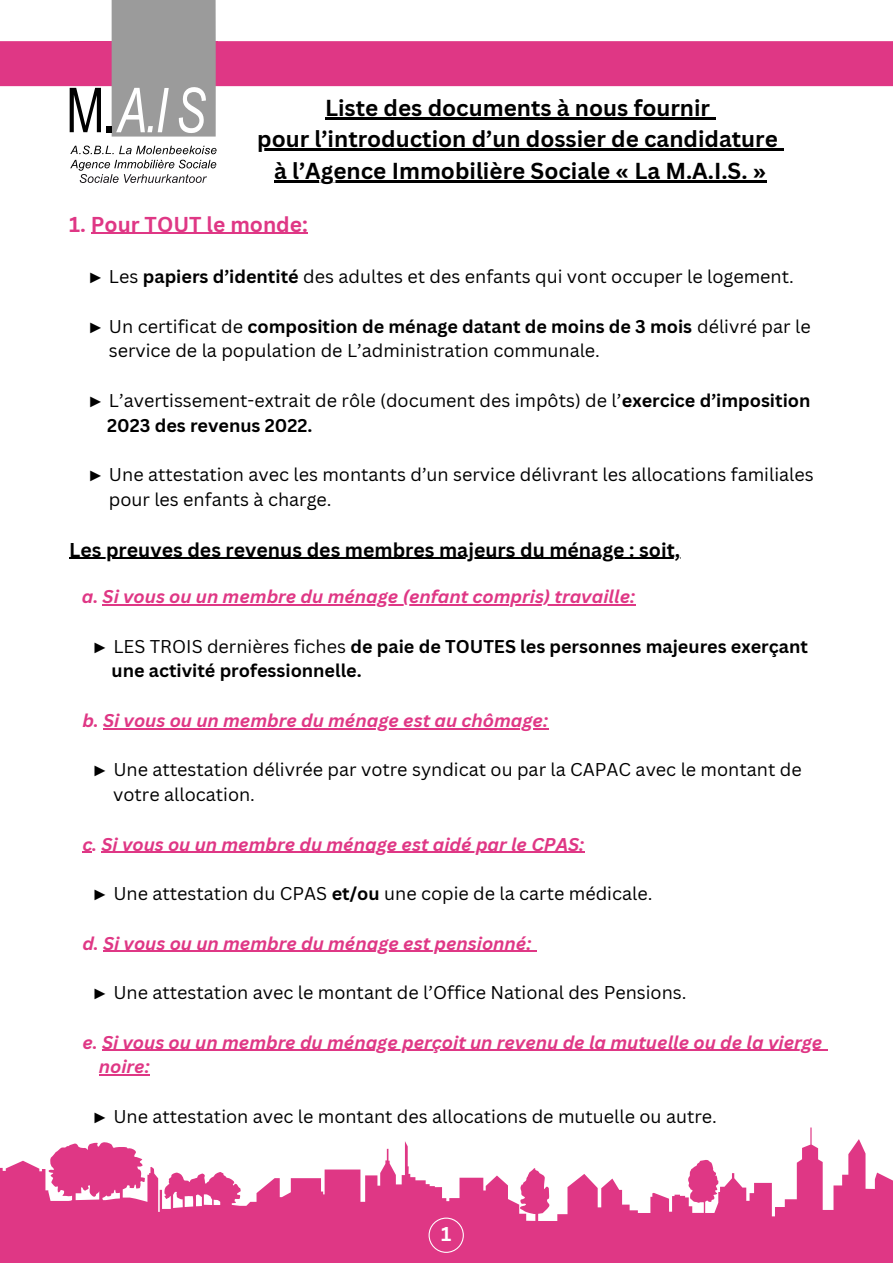
<style>
.page{position:relative;width:893px;height:1264px;background:#fff}
.page>*{position:absolute;margin:0;border:0;box-sizing:border-box;transform-origin:0 0}
.t1{font:700 22.5px "Canva Sans";color:#000}
.t2{font:700 21px "Canva Sans";color:#df3785}
.t3{font:700 19.5px "Canva Sans";color:#000}
.t4{font:700 19.5px "Canva Sans";color:#fff}
.t5{font:18px "Canva Sans";color:#000}
.t6{font:italic 700 18px "Canva Sans";color:#df3785}
.t7{font:700 18px "Canva Sans";color:#000}
.s1{font-family:"Liberation Serif"}
.s2{font-weight:700}
.s3{font-family:"Liberation Serif";font-weight:400}
.s4{font-weight:400}
</style>
<div class="page">
<svg style="left:0;top:1127px;width:892px;height:135px;fill:#df3785"></svg>
<svg style="left:428px;top:1217px;width:35px;height:35px"></svg>
<hr style="left:325px;top:117px;width:385px;height:2px;background:#000">
<hr style="left:257px;top:148px;width:521px;height:3px;background:#000">
<svg style="left:778px;top:148px;width:5px;height:3px"></svg>
<hr style="left:274px;top:180px;width:492px;height:2px;background:#000">
<hr style="left:91px;top:233px;width:217px;height:1px;background:#df3785">
<hr style="left:69px;top:557px;width:611px;height:1px;background:#000">
<hr style="left:103px;top:604px;width:532px;height:1px;background:#df3785">
<hr style="left:103px;top:728px;width:445px;height:1px;background:#df3785">
<svg style="left:82px;top:851px;width:10px;height:2px"></svg>
<hr style="left:101px;top:851px;width:483px;height:2px;background:#df3785">
<hr style="left:103px;top:950px;width:429px;height:1px;background:#df3785">
<hr style="left:102px;top:1049px;width:721px;height:1px;background:#df3785">
<hr style="left:99px;top:1074px;width:51px;height:1px;background:#df3785">
<div style="left:0;top:41px;width:892px;height:45px;background:#df3785"></div>
<svg style="left:70px;top:0;width:146px;height:136px"></svg>
<svg style="left:70px;top:160px;width:146px;height:23px"></svg>
<svg style="left:70px;top:146px;width:146px;height:8px"></svg>
<p class="t1" style="left:325px;top:92px;width:386px">Liste des documents à nous fournir</p>
<p class="t1" style="left:257px;top:123px;width:522px">pour l’introduction d’un dossier de candidature</p>
<p class="t1" style="left:274px;top:155px;width:493px">à l’Agence Immobilière Sociale « La M.A.I.S. »</p>
<p class="t2" style="left:69px;top:209px;width:240px">1. Pour TOUT le monde:</p>
<p class="t5" style="left:87px;top:264px;width:708px"><span class="s1">►</span> Les <span class="s2">papiers d’identité</span> des adultes et des enfants qui vont occuper le logement.</p>
<p class="t7" style="left:87px;top:313px;width:725px"><span class="s3">►</span> <span class="s4">Un certificat de</span> composition de ménage datant de moins de 3 mois <span class="s4">délivré par le</span></p>
<p class="t5" style="left:109px;top:338px;width:492px">service de la population de L’administration communale.</p>
<p class="t5" style="left:87px;top:388px;width:725px"><span class="s1">►</span> L’avertissement-extrait de rôle (document des impôts) de l’<span class="s2">exercice d’imposition</span></p>
<p class="t7" style="left:107px;top:412px;width:206px">2023 des revenus 2022.</p>
<p class="t5" style="left:87px;top:462px;width:728px"><span class="s1">►</span> Une attestation avec les montants d’un service délivrant les allocations familiales</p>
<p class="t5" style="left:109px;top:486px;width:224px">pour les enfants à charge.</p>
<p class="t3" style="left:69px;top:535px;width:612px">Les preuves des revenus des membres majeurs du ménage : soit,</p>
<p class="t6" style="left:82px;top:584px;width:554px">a. Si vous ou un membre du ménage (enfant compris) travaille:</p>
<p class="t7" style="left:91px;top:633px;width:718px"><span class="s3">►</span> <span class="s4">LES TROIS dernières fiches</span> de paie de TOUTES les personnes majeures exerçant</p>
<p class="t7" style="left:111px;top:658px;width:252px">une activité professionnelle.</p>
<p class="t6" style="left:82px;top:707px;width:467px">b. Si vous ou un membre du ménage est au chômage:</p>
<p class="t5" style="left:91px;top:757px;width:712px"><span class="s1">►</span> Une attestation délivrée par votre syndicat ou par la CAPAC avec le montant de</p>
<p class="t5" style="left:113px;top:782px;width:143px">votre allocation.</p>
<p class="t6" style="left:82px;top:831px;width:503px">c. Si vous ou un membre du ménage est aidé par le CPAS:</p>
<p class="t5" style="left:91px;top:880px;width:562px"><span class="s1">►</span> Une attestation du CPAS <span class="s2">et/ou</span> une copie de la carte médicale.</p>
<p class="t6" style="left:82px;top:930px;width:450px">d. Si vous ou un membre du ménage est pensionné:</p>
<p class="t5" style="left:91px;top:979px;width:597px"><span class="s1">►</span> Une attestation avec le montant de l’Office National des Pensions.</p>
<p class="t6" style="left:82px;top:1029px;width:741px">e. Si vous ou un membre du ménage perçoit un revenu de la mutuelle ou de la vierge</p>
<p class="t6" style="left:99px;top:1054px;width:52px">noire:</p>
<p class="t5" style="left:91px;top:1103px;width:627px"><span class="s1">►</span> Une attestation avec le montant des allocations de mutuelle ou autre.</p>
<p class="t4" style="left:441px;top:1220px;width:12px">1</p>
</div>
